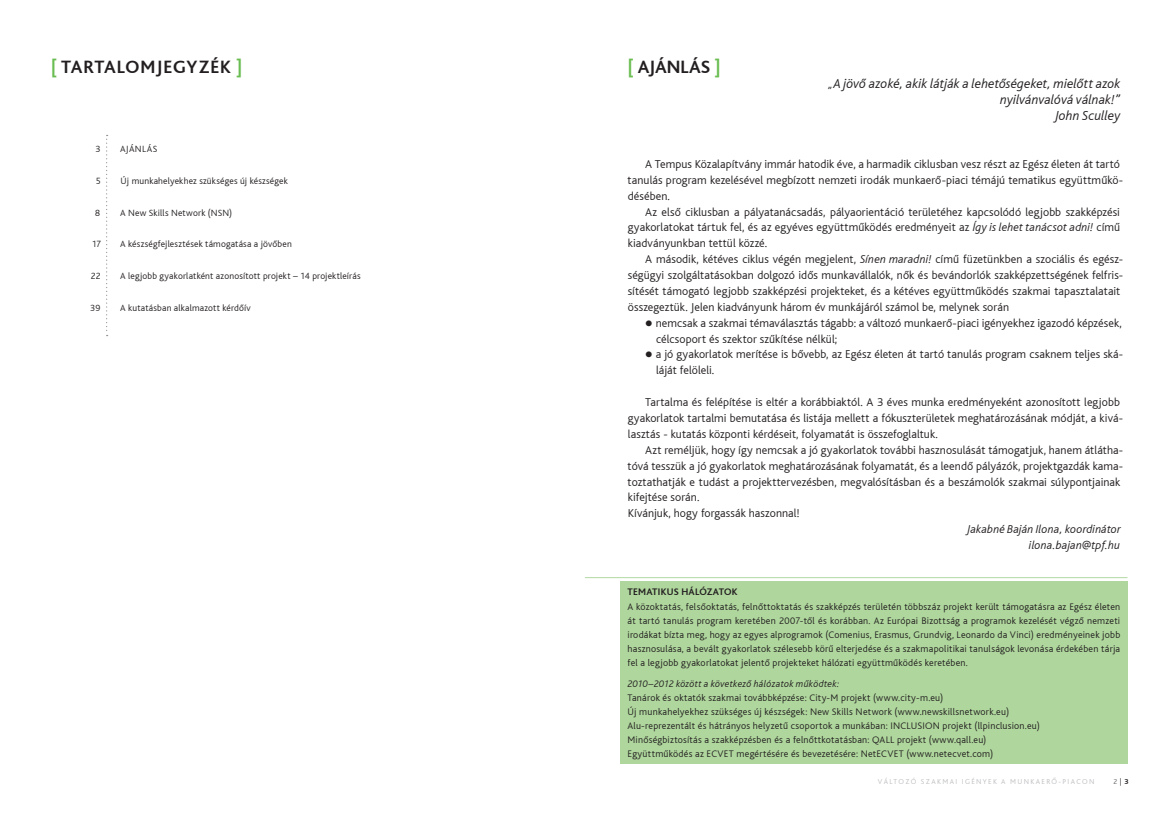
<style>
.page{position:relative;width:1170px;height:833px;background:#fff}
.page>*{position:absolute;margin:0;border:0;box-sizing:border-box;transform-origin:0 0}
.t1{font:700 18.75px "Bliss";letter-spacing:.035em;color:#231f20}
.t2{font:700 18.75px "Bliss";color:#231f20}
.t3{font:italic 300 13.75px/15.9px "Bliss";letter-spacing:.005em;color:#231f20;text-align:right}
.t4{font:300 12px/15.9px "Bliss";letter-spacing:.005em;color:#231f20}
.t5{font:italic 300 12px/15.9px "Bliss";letter-spacing:.01em;color:#231f20;text-align:right}
.t6{font:300 10px/14px "Bliss";letter-spacing:.025em;color:#231f20;text-align:justify}
.t7{font:italic 300 10px "Bliss";letter-spacing:.02em;color:#231f20}
.t8{font:700 10px "Bliss";letter-spacing:.025em;color:#231f20}
.t9{font:300 9.5px "Bliss";letter-spacing:.02em;color:#231f20}
.t10{font:300 9.5px "Bliss";letter-spacing:.04em;color:#231f20}
.t11{font:300 7.5px "Bliss";letter-spacing:.18em;color:#bcbdc0}
.t12{font:300 7.5px "Bliss";color:#636366}
.s1{color:#69bd51}
.s2{font-size:11.25px}
.s3{font-style:italic}
.s4{color:#231f20}
.s5{font-weight:700;color:#231f20}
</style>
<div class="page">
<div style="left:619px;top:581px;width:508px;height:183px;background:#afd79d"></div>
<svg style="left:106px;top:135px;width:2px;height:201px"></svg>
<hr style="left:585px;top:577px;width:542px;height:1px;background:#b3d9a2">
<h1 class="t1" style="left:51px;top:57px;width:193px"><span class="s1">[</span> TARTALOMJEGYZÉK <span class="s1">]</span></h1>
<p class="t9" style="left:95px;top:144px;width:6px">3</p>
<p class="t9" style="left:96px;top:176px;width:6px">5</p>
<p class="t9" style="left:95px;top:207px;width:6px">8</p>
<p class="t9" style="left:92px;top:239px;width:11px">17</p>
<p class="t9" style="left:91px;top:271px;width:11px">22</p>
<p class="t9" style="left:90px;top:303px;width:12px">39</p>
<p class="t10" style="left:120px;top:144px;width:39px">AJÁNLÁS</p>
<p class="t9" style="left:121px;top:176px;width:169px">Új munkahelyekhez szükséges új készségek</p>
<p class="t9" style="left:120px;top:207px;width:113px">A New Skills Network (NSN)</p>
<p class="t9" style="left:120px;top:239px;width:173px">A készségfejlesztések támogatása a jövőben</p>
<p class="t9" style="left:120px;top:271px;width:242px">A legjobb gyakorlatként azonosított projekt – 14 projektleírás</p>
<p class="t9" style="left:120px;top:303px;width:132px">A kutatásban alkalmazott kérdőív</p>
<h1 class="t2" style="left:627px;top:57px;width:94px"><span class="s1">[</span> AJÁNLÁS <span class="s1">]</span></h1>
<p class="t3" style="left:828px;top:76px;width:293px"><span class="s2">„</span>A jövő azoké, akik látják a lehetőségeket, mielőtt azok nyilvánvalóvá válnak!”<br>John Sculley</p>
<p class="t4" style="left:627px;top:156px;width:497px;text-indent:18px">A Tempus Közalapítvány immár hatodik éve, a harmadik ciklusban vesz részt az Egész életen át tartó tanulás program kezelésével megbízott nemzeti irodák munkaerő-piaci témájú tematikus együttműkö&shy;désében.</p>
<p class="t4" style="left:627px;top:204px;width:494px;text-align:justify;text-indent:17px">Az első ciklusban a pályatanácsadás, pályaorientáció területéhez kapcsolódó legjobb szakképzési gyakorlatokat tártuk fel, és az egyéves együttműködés eredményeit az <span class="s3">Így is lehet tanácsot adni!</span> című kiadványunkban tettül közzé.</p>
<p class="t4" style="left:627px;top:251px;width:497px;text-indent:17px">A második, kétéves ciklus végén megjelent, <span class="s3">Sínen maradni!</span> című füzetünkben a szociális és egész&shy;ségügyi szolgáltatásokban dolgozó idős munkavállalók, nők és bevándorlók szakképzettségének felfris&shy;sítését támogató legjobb szakképzési projekteket, és a kétéves együttműködés szakmai tapasztalatait összegeztük. Jelen kiadványunk három év munkájáról számol be, melynek során</p>
<p class="t4" style="left:656px;top:315px;width:467px;text-indent:-11px">● nemcsak a szakmai témaválasztás tágabb: a változó munkaerő-piaci igényekhez igazodó képzések, célcsoport és szektor szűkítése nélkül;</p>
<p class="t4" style="left:656px;top:347px;width:468px;text-indent:-11px">● a jó gyakorlatok merítése is bővebb, az Egész életen át tartó tanulás program csaknem teljes ská&shy;láját felöleli.</p>
<p class="t4" style="left:627px;top:394px;width:497px;text-indent:17px">Tartalma és felépítése is eltér a korábbiaktól. A 3 éves munka eredményeként azonosított legjobb gyakorlatok tartalmi bemutatása és listája mellett a fókuszterületek meghatározásának módját, a kivá&shy;lasztás - kutatás központi kérdéseit, folyamatát is összefoglaltuk.</p>
<p class="t4" style="left:627px;top:442px;width:497px;text-indent:18px">Azt reméljük, hogy így nemcsak a jó gyakorlatok további hasznosulását támogatjuk, hanem átlátha&shy;tóvá tesszük a jó gyakorlatok meghatározásának folyamatát, és a leendő pályázók, projektgazdák kama&shy;toztathatják e tudást a projekttervezésben, megvalósításban és a beszámolók szakmai súlypontjainak kifejtése során.<br>Kívánjuk, hogy forgassák haszonnal!</p>
<p class="t5" style="left:966px;top:521px;width:155px">Jakabné Baján Ilona, koordinátor ilona.bajan@tpf.hu</p>
<p class="t8" style="left:627px;top:587px;width:112px">TEMATIKUS HÁLÓZATOK</p>
<p class="t6" style="left:627px;top:599px;width:494px">A közoktatás, felsőoktatás, felnőttoktatás és szakképzés területén többszáz projekt került támogatásra az Egész életen át tartó tanulás program keretében 2007-től és korábban. Az Európai Bizottság a programok kezelését végző nemzeti irodákat bízta meg, hogy az egyes alprogramok (Comenius, Erasmus, Grundvig, Leonardo da Vinci) eredményeinek jobb hasznosulása, a bevált gyakorlatok szélesebb körű elterjedése és a szakmapolitikai tanulságok levonása érdekében tárja fel a legjobb gyakorlatokat jelentő projekteket hálózati együttműködés keretében.</p>
<p class="t7" style="left:627px;top:678px;width:214px">2010–2012 között a következő hálózatok működtek:</p>
<p class="t6" style="left:627px;top:691px;width:414px;text-align:left">Tanárok és oktatók szakmai továbbképzése: City-M projekt (www.city-m.eu)<br>Új munkahelyekhez szükséges új készségek: New Skills Network (www.newskillsnetwork.eu)<br>Alu-reprezentált és hátrányos helyzetű csoportok a munkában: INCLUSION projekt (llpinclusion.eu)<br>Minőségbiztosítás a szakképzésben és a felnőttkotatásban: QALL projekt (www.qall.eu)<br>Együttműködés az ECVET megértésére és bevezetésére: NetECVET (www.netecvet.com)</p>
<p class="t11" style="left:877px;top:778px;width:218px">VÁLTOZÓ SZAKMAI IGÉNYEK A MUNKAERŐ-PIACON</p>
<p class="t12" style="left:1113px;top:778px;width:16px">2 <span class="s4">|</span> <span class="s5">3</span></p>
</div>
